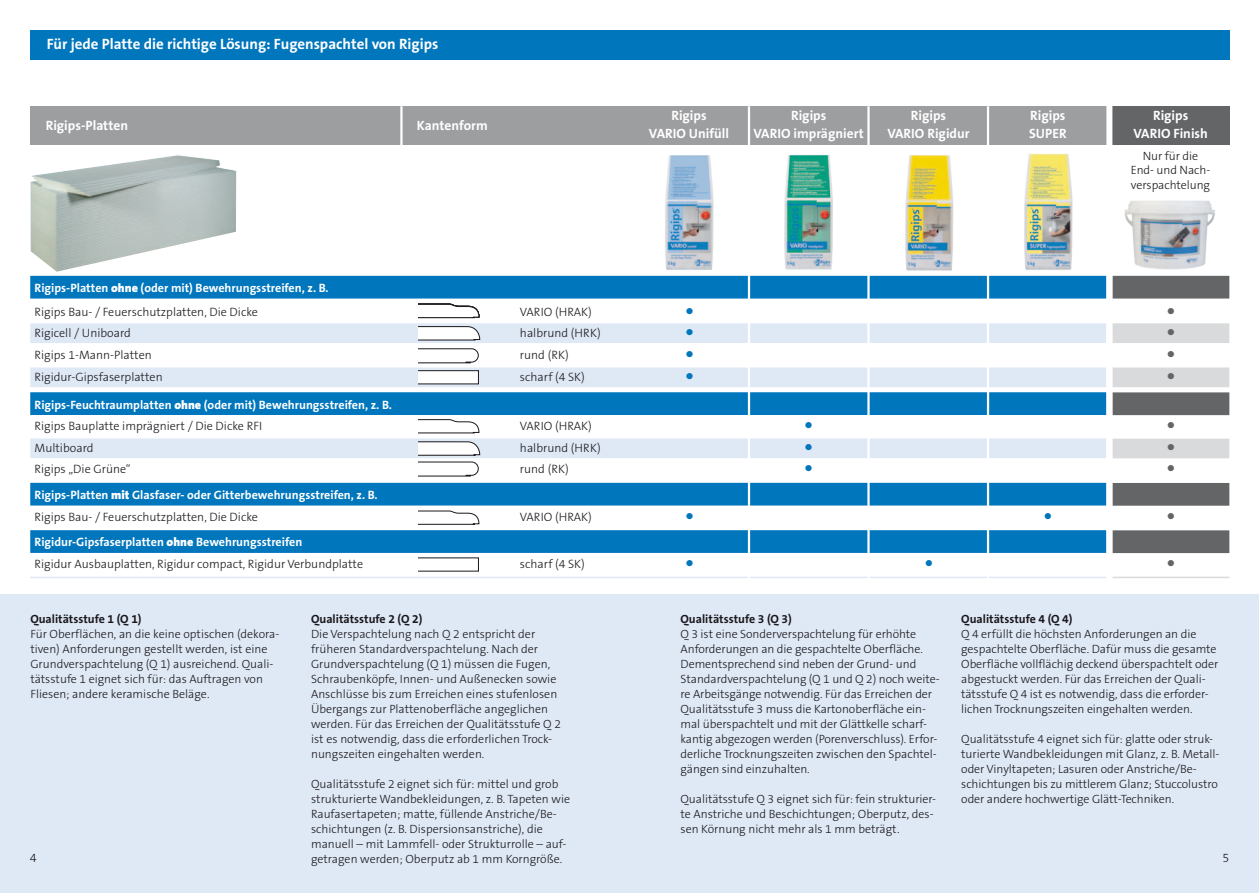
<style>
.page{position:relative;width:1259px;height:893px;background:#fff}
.page>*{position:absolute;margin:0;border:0;box-sizing:border-box;transform-origin:0 0}
.t1{font:900 16.5px "The Sans B9";color:#0076bd}
.t2{font:900 16.5px/21.6px "The Sans B9";color:#646567;text-align:justify}
.t3{font:700 15px "The Sans B7";color:#fff}
.t4{font:700 13.5px/18px "The Sans B7";color:#fff;text-align:center}
.t5{font:300 12.45px "The Sans B W3";color:#1a171c}
.t6{font:300 12.15px "The Sans B3";color:#1a171c}
.t7{font:700 12.15px "The Sans B7";color:#fff}
.t8{font:300 12px/15px "The Sans B3";letter-spacing:-.005em;color:#1a171c}
.t9{font:700 12px "The Sans B7";color:#1a171c}
.s1{font-family:"The Sans B9";font-weight:900}
</style>
<div class="page">
<img style="left:784px;top:155px;width:49px;height:115px">
<img style="left:905px;top:155px;width:49px;height:116px">
<div style="left:0;top:594px;width:1259px;height:299px;background:#dfe9f5"></div>
<div style="left:30px;top:30px;width:1199px;height:30px;background:#0076bd"></div>
<div style="left:30px;top:106px;width:1079px;height:39px;background:#9d9ea0"></div>
<div style="left:1109px;top:106px;width:120px;height:39px;background:#646567"></div>
<div style="left:30px;top:276px;width:1076px;height:23px;background:#0076bd"></div>
<div style="left:30px;top:323px;width:1076px;height:20px;background:#dfe9f5"></div>
<div style="left:30px;top:367px;width:1076px;height:20px;background:#dfe9f5"></div>
<div style="left:30px;top:392px;width:1076px;height:23px;background:#0076bd"></div>
<div style="left:30px;top:438px;width:1076px;height:20px;background:#dfe9f5"></div>
<div style="left:30px;top:483px;width:1076px;height:23px;background:#0076bd"></div>
<div style="left:30px;top:530px;width:1076px;height:23px;background:#0076bd"></div>
<hr style="left:30px;top:577px;width:1076px;height:1px;background:#dfe9f5">
<div style="left:1112px;top:276px;width:117px;height:23px;background:#646567"></div>
<div style="left:1112px;top:323px;width:117px;height:20px;background:#d9dadb"></div>
<div style="left:1112px;top:367px;width:117px;height:20px;background:#d9dadb"></div>
<div style="left:1112px;top:392px;width:117px;height:23px;background:#646567"></div>
<div style="left:1112px;top:439px;width:117px;height:19px;background:#d9dadb"></div>
<div style="left:1112px;top:483px;width:117px;height:23px;background:#646567"></div>
<div style="left:1112px;top:530px;width:117px;height:23px;background:#646567"></div>
<hr style="left:1112px;top:577px;width:117px;height:1px;background:#d9dadb">
<hr style="left:400px;top:106px;width:2px;height:107px;background:#fff">
<hr style="left:748px;top:106px;width:2px;height:472px;background:#fff">
<hr style="left:867px;top:106px;width:2px;height:480px;background:#fff">
<hr style="left:987px;top:106px;width:2px;height:480px;background:#fff">
<img style="left:642px;top:155px;width:87px;height:121px">
<img style="left:1024px;top:153px;width:49px;height:117px">
<img style="left:1120px;top:200px;width:99px;height:76px">
<img style="left:30px;top:155px;width:206px;height:117px">
<svg style="left:418px;top:348px;width:61px;height:16px"></svg>
<svg style="left:418px;top:370px;width:61px;height:14px"></svg>
<svg style="left:418px;top:557px;width:61px;height:14px"></svg>
<svg style="left:418px;top:326px;width:62px;height:14px"></svg>
<svg style="left:418px;top:441px;width:62px;height:36px"></svg>
<svg style="left:418px;top:303px;width:62px;height:15px"></svg>
<svg style="left:418px;top:419px;width:62px;height:15px"></svg>
<svg style="left:418px;top:510px;width:62px;height:15px"></svg>
<div style="left:1106px;top:103px;width:6px;height:485px;background:#fff"></div>
<p class="t3" style="left:47px;top:36px;width:393px">Für jede Platte die richtige Lösung: Fugenspachtel von Rigips</p>
<p class="t4" style="left:46px;top:117px;width:84px">Rigips-Platten</p>
<p class="t4" style="left:417px;top:117px;width:72px">Kantenform</p>
<p class="t4" style="left:753px;top:107px;width:112px">Rigips<br>VARIO imprägniert</p>
<p class="t4" style="left:887px;top:107px;width:84px">Rigips<br>VARIO Rigidur</p>
<p class="t4" style="left:1029px;top:107px;width:39px;text-align:left">Rigips<br>SUPER</p>
<p class="t4" style="left:1133px;top:107px;width:76px">Rigips<br>VARIO Finish</p>
<p class="t4" style="left:649px;top:107px;width:82px">Rigips<br>VARIO Unifüll</p>
<p class="t7" style="left:35px;top:281px;width:296px">Rigips-Platten <span class="s1">ohne</span> (oder mit) Bewehrungsstreifen, z. B.</p>
<p class="t6" style="left:35px;top:305px;width:225px">Rigips Bau- / Feuerschutzplatten, Die Dicke</p>
<p class="t6" style="left:520px;top:305px;width:73px">VARIO (HRAK)</p>
<h1 class="t1" style="left:686px;top:301px;width:9px">•</h1>
<p class="t6" style="left:35px;top:327px;width:98px">Rigicell / Uniboard</p>
<p class="t6" style="left:520px;top:327px;width:82px">halbrund (HRK)</p>
<h1 class="t1" style="left:686px;top:323px;width:9px">•</h1>
<p class="t6" style="left:35px;top:348px;width:119px">Rigips 1-Mann-Platten</p>
<p class="t6" style="left:520px;top:348px;width:50px">rund (RK)</p>
<h1 class="t1" style="left:686px;top:345px;width:9px">•</h1>
<p class="t6" style="left:35px;top:370px;width:130px">Rigidur-Gipsfaserplatten</p>
<p class="t6" style="left:520px;top:370px;width:66px">scharf (4 SK)</p>
<h1 class="t1" style="left:686px;top:366px;width:9px">•</h1>
<p class="t7" style="left:35px;top:398px;width:359px">Rigips-Feuchtraumplatten <span class="s1">ohne</span> (oder mit) Bewehrungsstreifen, z. B.</p>
<p class="t6" style="left:35px;top:419px;width:229px">Rigips Bauplatte imprägniert / Die Dicke RFI</p>
<p class="t6" style="left:520px;top:419px;width:73px">VARIO (HRAK)</p>
<h1 class="t1" style="left:805px;top:416px;width:9px">•</h1>
<p class="t6" style="left:35px;top:441px;width:60px">Multiboard</p>
<p class="t6" style="left:520px;top:441px;width:82px">halbrund (HRK)</p>
<h1 class="t1" style="left:805px;top:437px;width:9px">•</h1>
<p class="t6" style="left:35px;top:463px;width:98px">Rigips „Die Grüne“</p>
<p class="t6" style="left:520px;top:463px;width:50px">rund (RK)</p>
<h1 class="t1" style="left:805px;top:459px;width:9px">•</h1>
<p class="t7" style="left:35px;top:488px;width:345px">Rigips-Platten <span class="s1">mit</span> Glasfaser- oder Gitterbewehrungsstreifen, z. B.</p>
<p class="t6" style="left:35px;top:510px;width:225px">Rigips Bau- / Feuerschutzplatten, Die Dicke</p>
<p class="t6" style="left:520px;top:510px;width:73px">VARIO (HRAK)</p>
<h1 class="t1" style="left:686px;top:506px;width:9px">•</h1>
<h1 class="t1" style="left:1044px;top:506px;width:9px">•</h1>
<p class="t7" style="left:35px;top:536px;width:269px">Rigidur-Gipsfaserplatten <span class="s1">ohne</span> Bewehrungsstreifen</p>
<p class="t6" style="left:35px;top:557px;width:330px">Rigidur Ausbauplatten, Rigidur compact, Rigidur Verbundplatte</p>
<p class="t6" style="left:520px;top:557px;width:66px">scharf (4 SK)</p>
<h1 class="t1" style="left:686px;top:554px;width:9px">•</h1>
<h1 class="t1" style="left:925px;top:554px;width:9px">•</h1>
<p class="t8" style="left:1130px;top:149px;width:81px;line-height:14.2px;text-align:center">Nur für die<br>End- und Nach&shy;verspachtelung</p>
<h1 class="t2" style="left:1167px;top:300px;width:9px">• • • •</h1>
<h1 class="t2" style="left:1167px;top:414px;width:9px">• • •</h1>
<h1 class="t2" style="left:1167px;top:505px;width:9px">•</h1>
<h1 class="t2" style="left:1167px;top:552px;width:9px">•</h1>
<p class="t9" style="left:30px;top:613px;width:113px">Qualitätsstufe 1 (Q 1)</p>
<p class="t8" style="left:30px;top:627px;width:249px">Für Oberflächen, an die keine optischen (dekora&shy;tiven) Anforderungen gestellt werden, ist eine Grundverspachtelung (Q 1) ausreichend. Quali&shy;tätsstufe 1 eignet sich für: das Auftragen von Fliesen; andere keramische Beläge.</p>
<p class="t9" style="left:311px;top:613px;width:113px">Qualitätsstufe 2 (Q 2)</p>
<p class="t8" style="left:311px;top:627px;width:251px">Die Verspachtelung nach Q 2 entspricht der früheren Standardverspachtelung. Nach der Grundverspachtelung (Q 1) müssen die Fugen, Schraubenköpfe, Innen- und Außenecken sowie Anschlüsse bis zum Erreichen eines stufenlosen Übergangs zur Plattenoberfläche angeglichen werden. Für das Erreichen der Qualitätsstufe Q 2 ist es notwendig, dass die erforderlichen Trock&shy;nungszeiten eingehalten werden.</p>
<p class="t8" style="left:311px;top:777px;width:260px">Qualitätsstufe 2 eignet sich für: mittel und grob strukturierte Wandbekleidungen, z. B. Tapeten wie Raufasertapeten; matte, füllende Anstriche/Be&shy;schichtungen (z. B. Dispersionsanstriche), die manuell – mit Lammfell- oder Strukturrolle – auf&shy;getragen werden; Oberputz ab 1 mm Korngröße.</p>
<p class="t9" style="left:680px;top:613px;width:113px">Qualitätsstufe 3 (Q 3)</p>
<p class="t8" style="left:680px;top:627px;width:261px">Q 3 ist eine Sonderverspachtelung für erhöhte Anforderungen an die gespachtelte Oberfläche.<br>Dementsprechend sind neben der Grund- und Standardverspachtelung (Q 1 und Q 2) noch weite&shy;re Arbeitsgänge notwendig. Für das Erreichen der Qualitätsstufe 3 muss die Kartonoberfläche ein&shy;mal überspachtelt und mit der Glättkelle scharf&shy;kantig abgezogen werden (Porenverschluss). Erfor&shy;derliche Trocknungszeiten zwischen den Spachtel&shy;gängen sind einzuhalten.</p>
<p class="t8" style="left:680px;top:792px;width:257px">Qualitätsstufe Q 3 eignet sich für: fein strukturier&shy;te Anstriche und Beschichtungen; Oberputz, des&shy;sen Körnung nicht mehr als 1 mm beträgt.</p>
<p class="t9" style="left:961px;top:613px;width:113px">Qualitätsstufe 4 (Q 4)</p>
<p class="t8" style="left:961px;top:627px;width:259px">Q 4 erfüllt die höchsten Anforderungen an die gespachtelte Oberfläche. Dafür muss die gesamte Oberfläche vollflächig deckend überspachtelt oder abgestuckt werden. Für das Erreichen der Quali&shy;tätsstufe Q 4 ist es notwendig, dass die erforder&shy;lichen Trocknungszeiten eingehalten werden.</p>
<p class="t8" style="left:961px;top:732px;width:260px">Qualitätsstufe 4 eignet sich für: glatte oder struk&shy;turierte Wandbekleidungen mit Glanz, z. B. Metall&shy;oder Vinyltapeten; Lasuren oder Anstriche/Be&shy;schichtungen bis zu mittlerem Glanz; Stuccolustro oder andere hochwertige Glätt-Techniken.</p>
<p class="t5" style="left:30px;top:850px;width:8px">4</p>
<p class="t5" style="left:1222px;top:850px;width:8px">5</p>
</div>
